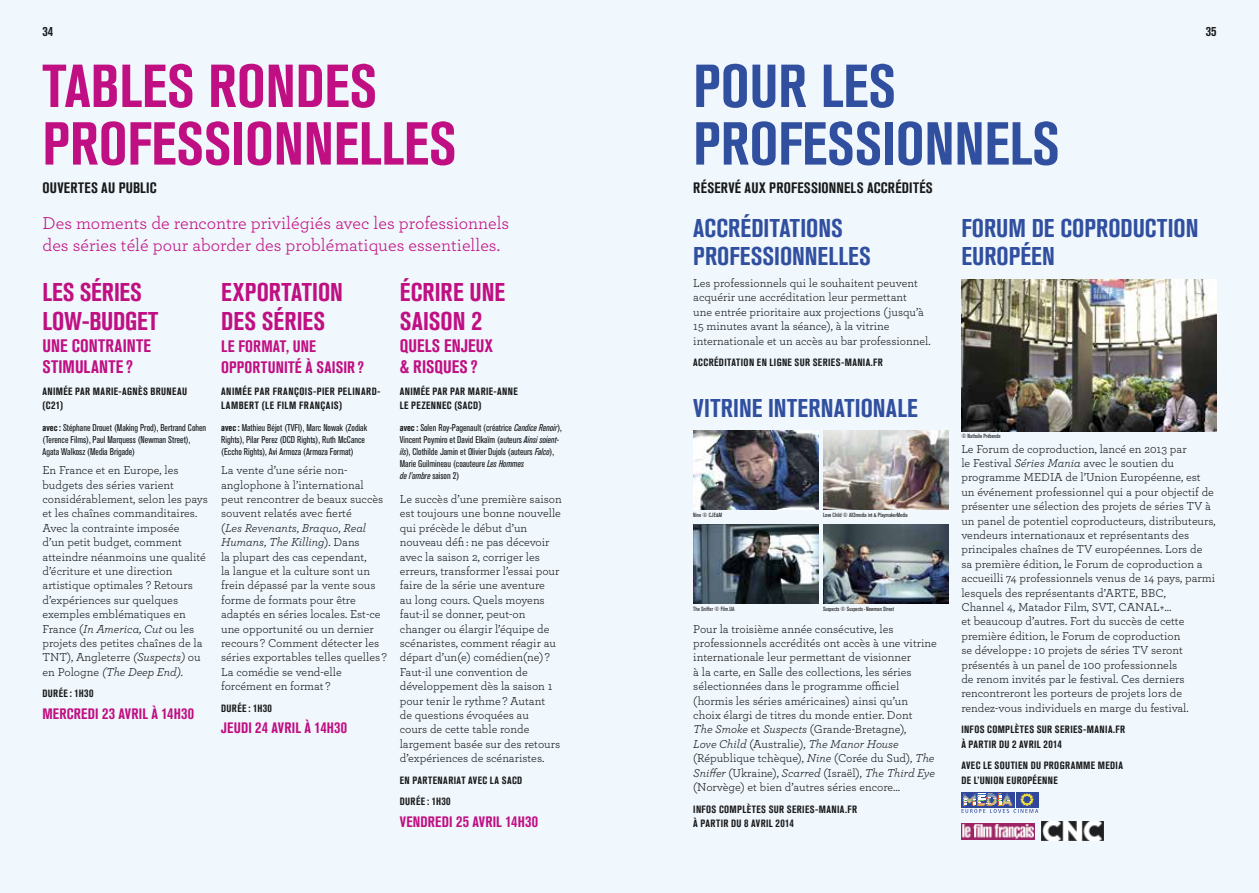
<style>
.page{position:relative;width:1259px;height:893px;background:#fff}
.page>*{position:absolute;margin:0;border:0;box-sizing:border-box;transform-origin:0 0}
.t1{font:700 condensed 60px/57.6px "Akzidenz Grotesk BQ";color:#c00f82}
.t2{font:700 condensed 60px/57.6px "Akzidenz Grotesk BQ";color:#314f9f}
.t3{font:700 condensed 25.5px/28.8px "Akzidenz Grotesk MG";color:#314f9f}
.t4{font:700 condensed 25.5px/28.8px "Akzidenz Grotesk MG";color:#c00f82}
.t5{font:18px/21.6px "Archer";color:#c00f82}
.t6{font:700 condensed 18px/21.6px "Akzidenz Grotesk MG";letter-spacing:.01em;color:#c00f82}
.t7{font:700 condensed 16.5px/21.6px "Akzidenz Grotesk MG";letter-spacing:.01em;color:#c00f82}
.t8{font:700 condensed 15px "Akzidenz Grotesk MG";letter-spacing:.01em;color:#c00f82}
.t9{font:700 condensed 15px "Akzidenz Grotesk MG";letter-spacing:.015em;color:#181919}
.t10{font:700 condensed 13.5px "Akzidenz Grotesk BQ";color:#181919}
.t11{font:12px/14.4px "Archer";color:#181919}
.t12{font:700 condensed 10.5px/14.4px "Akzidenz Grotesk MG";letter-spacing:.04em;color:#181919}
.t13{font:condensed 9.75px/12px "Akzidenz Grotesk BQ";color:#181919}
.t14{font:condensed 6px "Akzidenz Grotesk BQ";color:#181919}
.s1{font-weight:700}
.s2{font-style:italic}
</style>
<div class="page">
<div style="left:629px;top:0;width:630px;height:893px;background:#f0f7fd"></div>
<div style="left:0;top:0;width:629px;height:893px;background:#f0f7fd"></div>
<div style="left:961px;top:792px;width:53px;height:15px;background:#30479c"></div>
<div style="left:1015px;top:792px;width:23px;height:15px;background:#30479c"></div>
<svg style="left:961px;top:793px;width:77px;height:20px"></svg>
<img style="left:961px;top:823px;width:73px;height:17px">
<img style="left:1041px;top:821px;width:62px;height:19px">
<img style="left:693px;top:430px;width:126px;height:80px">
<img style="left:823px;top:430px;width:125px;height:80px">
<img style="left:693px;top:524px;width:126px;height:79px">
<img style="left:823px;top:524px;width:125px;height:79px">
<img style="left:961px;top:280px;width:255px;height:151px">
<p class="t10" style="left:43px;top:24px;width:12px">34</p>
<p class="t10" style="left:1206px;top:24px;width:12px">35</p>
<h1 class="t1" style="left:43px;top:57px;width:415px">TABLES RONDES<br>PROFESSIONNELLES</h1>
<p class="t9" style="left:43px;top:180px;width:116px">OUVERTES AU PUBLIC</p>
<h1 class="t2" style="left:693px;top:57px;width:368px">POUR LES<br>PROFESSIONNELS</h1>
<p class="t9" style="left:693px;top:180px;width:241px">RÉSERVÉ AUX PROFESSIONNELS ACCRÉDITÉS</p>
<h3 class="t5" style="left:43px;top:212px;width:468px">Des moments de rencontre privilégiés avec les professionnels des séries télé pour aborder des problématiques essentielles.</h3>
<h2 class="t4" style="left:43px;top:278px;width:117px">LES SÉRIES<br>LOW-BUDGET</h2>
<h3 class="t6" style="left:43px;top:335px;width:110px">UNE CONTRAINTE<br>STIMULANTE?</h3>
<p class="t12" style="left:43px;top:384px;width:146px">ANIMÉE PAR MARIE-AGNÈS BRUNEAU (C21)</p>
<p class="t13" style="left:43px;top:422px;width:165px"><span class="s1">avec:</span> Stéphane Drouet (Making Prod), Bertrand Cohen (Terence Films), Paul Marquess (Newman Street),<br>Agata Walkosz (Media Brigade)</p>
<p class="t11" style="left:43px;top:462px;width:167px">En France et en Europe, les budgets des séries varient considérablement, selon les pays et les chaînes commanditaires.<br>Avec la contrainte imposée<br>d’un petit budget, comment atteindre néanmoins une qualité d’écriture et une direction artistique optimales ? Retours d’expériences sur quelques exemples emblématiques en<br>France (<span class="s2">In America, Cut</span> ou les projets des petites chaînes de la<br>TNT), Angleterre <span class="s2">(Suspects)</span> ou en Pologne <span class="s2">(The Deep End)</span>.</p>
<p class="t12" style="left:43px;top:687px;width:52px">DURÉE: 1H30</p>
<p class="t8" style="left:43px;top:705px;width:153px">MERCREDI 23 AVRIL À 14H30</p>
<h2 class="t4" style="left:221px;top:278px;width:123px">EXPORTATION<br>DES SÉRIES</h2>
<h3 class="t7" style="left:221px;top:335px;width:144px">LE FORMAT, UNE<br>OPPORTUNITÉ À SAISIR ?</h3>
<p class="t12" style="left:221px;top:384px;width:161px">ANIMÉE PAR FRANÇOIS-PIER PELINARD-<br>LAMBERT (LE FILM FRANÇAIS)</p>
<p class="t13" style="left:221px;top:422px;width:148px"><span class="s1">avec:</span> Mathieu Béjot (TVFI), Marc Nowak (Zodiak<br>Rights), Pilar Perez (DCD Rights), Ruth McCance (Eccho Rights), Avi Armoza (Armoza Format)</p>
<p class="t11" style="left:221px;top:462px;width:167px">La vente d’une série non&shy;anglophone à l’international peut rencontrer de beaux succès souvent relatés avec fierté<br>(<span class="s2">Les Revenants</span>, <span class="s2">Braquo</span>, <span class="s2">Real<br>Humans</span>, <span class="s2">The Killing</span>). Dans<br>la plupart des cas cependant,<br>la langue et la culture sont un frein dépassé par la vente sous forme de formats pour être adaptés en séries locales. Est-ce une opportunité ou un dernier recours ? Comment détecter les séries exportables telles quelles ?<br>La comédie se vend-elle forcément en format ?</p>
<p class="t12" style="left:221px;top:701px;width:52px">DURÉE: 1H30</p>
<p class="t8" style="left:221px;top:720px;width:127px">JEUDI 24 AVRIL À 14H30</p>
<h2 class="t4" style="left:400px;top:278px;width:107px">ÉCRIRE UNE<br>SAISON 2</h2>
<h3 class="t6" style="left:400px;top:335px;width:95px">QUELS ENJEUX &amp; RISQUES ?</h3>
<p class="t12" style="left:400px;top:384px;width:119px">ANIMÉE PAR PAR MARIE-ANNE<br>LE PEZENNEC (SACD)</p>
<p class="t13" style="left:400px;top:422px;width:163px"><span class="s1">avec:</span> Solen Roy-Pagenault (créatrice <span class="s2">Candice Renoir</span>), Vincent Poymiro et David Elkaïm (auteurs <span class="s2">Ainsi soient&shy;ils</span>), Clothilde Jamin et Olivier Dujols (auteurs <span class="s2">Falco</span>), Marie Guilmineau (coauteure <span class="s2">Les Hommes<br>de l’ombre</span> saison 2)</p>
<p class="t11" style="left:400px;top:491px;width:164px">Le succès d’une première saison est toujours une bonne nouvelle qui précède le début d’un nouveau défi : ne pas décevoir avec la saison 2, corriger les erreurs, transformer l’essai pour faire de la série une aventure<br>au long cours. Quels moyens faut-il se donner, peut-on changer ou élargir l’équipe de scénaristes, comment réagir au départ d’un(e) comédien(ne) ?<br>Faut-il une convention de développement dès la saison 1 pour tenir le rythme ? Autant<br>de questions évoquées au<br>cours de cette table ronde largement basée sur des retours d’expériences de scénaristes.</p>
<p class="t12" style="left:400px;top:769px;width:124px;line-height:21.6px">EN PARTENARIAT AVEC LA SACD<br>DURÉE: 1H30</p>
<p class="t8" style="left:400px;top:813px;width:140px">VENDREDI 25 AVRIL 14H30</p>
<h2 class="t3" style="left:693px;top:213px;width:179px">ACCRÉDITATIONS<br>PROFESSIONNELLES</h2>
<p class="t11" style="left:693px;top:275px;width:239px">Les professionnels qui le souhaitent peuvent acquérir une accréditation leur permettant<br>une entrée prioritaire aux projections (jusqu’à 15 minutes avant la séance), à la vitrine internationale et un accès au bar professionnel.</p>
<p class="t12" style="left:693px;top:355px;width:191px">ACCRÉDITATION EN LIGNE SUR SERIES-MANIA.FR</p>
<h2 class="t3" style="left:693px;top:393px;width:226px">VITRINE INTERNATIONALE</h2>
<p class="t14" style="left:693px;top:512px;width:30px">Nine © CJE&amp;M</p>
<p class="t14" style="left:693px;top:606px;width:43px">The Sniffer © Film.UA</p>
<p class="t14" style="left:823px;top:512px;width:86px">Love Child © All3media int &amp; PlaymakerMedia</p>
<p class="t14" style="left:823px;top:606px;width:72px">Suspects © Suspects- Newman Street</p>
<p class="t11" style="left:693px;top:621px;width:245px">Pour la troisième année consécutive, les professionnels accrédités ont accès à une vitrine internationale leur permettant de visionner<br>à la carte, en Salle des collections, les séries sélectionnées dans le programme officiel (hormis les séries américaines) ainsi qu’un choix élargi de titres du monde entier. Dont<br><span class="s2">The Smoke</span> et <span class="s2">Suspects</span> (Grande-Bretagne)<span class="s2">,<br>Love Child</span> (Australie), <span class="s2">The Manor House </span>(République tchèque), <span class="s2">Nine</span> (Corée du Sud), <span class="s2">The Sniffer</span> (Ukraine), <span class="s2">Scarred</span> (Israël), <span class="s2">The Third Eye </span>(Norvège) et bien d’autres séries encore…</p>
<p class="t12" style="left:693px;top:802px;width:165px">INFOS COMPLÈTES SUR SERIES-MANIA.FR<br>À PARTIR DU 8 AVRIL 2014</p>
<h2 class="t3" style="left:961px;top:213px;width:238px">FORUM DE COPRODUCTION<br>EUROPÉEN</h2>
<p class="t14" style="left:961px;top:433px;width:41px">© Nathalie Prébende</p>
<p class="t11" style="left:961px;top:441px;width:256px">Le Forum de coproduction, lancé en 2013 par<br>le Festival <span class="s2">Séries Mania</span> avec le soutien du programme MEDIA de l’Union Européenne, est un événement professionnel qui a pour objectif de présenter une sélection des projets de séries TV à un panel de potentiel coproducteurs, distributeurs, vendeurs internationaux et représentants des principales chaînes de TV européennes. Lors de sa première édition, le Forum de coproduction a accueilli 74 professionnels venus de 14 pays, parmi lesquels des représentants d’ARTE, BBC,<br>Channel 4, Matador Film, SVT, CANAL+…<br>et beaucoup d’autres. Fort du succès de cette première édition, le Forum de coproduction<br>se développe : 10 projets de séries TV seront présentés à un panel de 100 professionnels<br>de renom invités par le festival. Ces derniers rencontreront les porteurs de projets lors de rendez-vous individuels en marge du festival.</p>
<p class="t12" style="left:961px;top:723px;width:165px">INFOS COMPLÈTES SUR SERIES-MANIA.FR<br>À PARTIR DU 2 AVRIL 2014</p>
<p class="t12" style="left:961px;top:759px;width:163px">AVEC LE SOUTIEN DU PROGRAMME MEDIA<br>DE L’UNION EUROPÉENNE</p>
</div>
